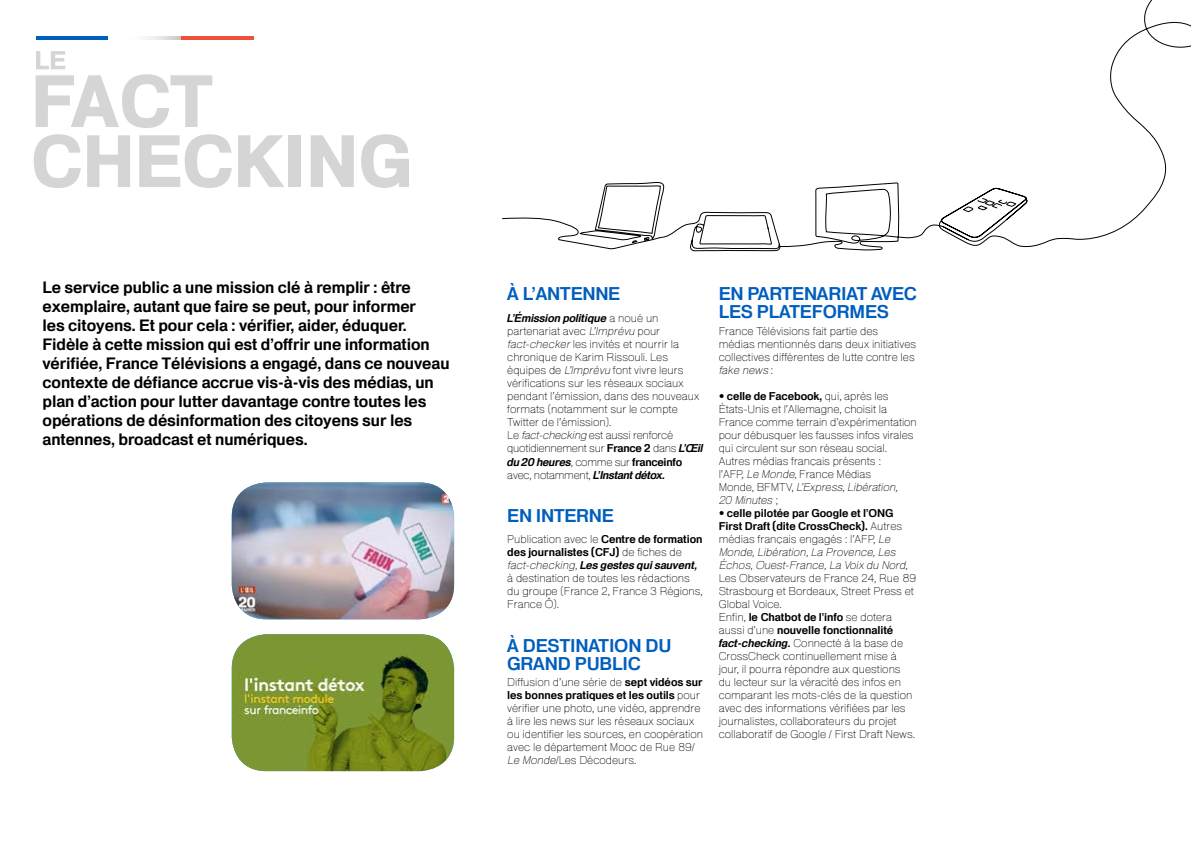
<style>
.page{position:relative;width:1191px;height:842px;background:#fff}
.page>*{position:absolute;margin:0;border:0;box-sizing:border-box;transform-origin:0 0}
.t1{font:900 72px/60px "FTV Heldustry";color:#d5d5d5}
.t2{font:600 18px/18px "FTV Heldustry";color:#005ebe}
.t3{font:600 16px/19px "FTV Heldustry";color:#000}
.t4{font:100 11px/13px "FTV Heldustry";color:#000}
.t5{font:italic 100 11px/13px "FTV Heldustry";color:#000}
.s1{font-weight:600;font-style:italic}
.s2{font-style:italic}
.s3{font-weight:600}
.s4{font-weight:600;font-style:normal}
.s5{font-style:normal}
</style>
<div class="page">
<hr style="left:36px;top:36px;width:73px;height:4px;background:#005ebe">
<svg style="left:148px;top:36px;width:33px;height:4px"></svg>
<hr style="left:181px;top:36px;width:73px;height:4px;background:#f14f3d">
<svg style="left:36px;top:51px;width:29px;height:18px"></svg>
<svg style="left:502px;top:0;width:689px;height:251px"></svg>
<img style="left:232px;top:482px;width:222px;height:137px">
<img style="left:232px;top:634px;width:222px;height:137px">
<h1 class="t1" style="left:30px;top:70px;width:382px">FACT<br>CHECKING</h1>
<p class="t3" style="left:43px;top:278px;width:408px">Le service public a une mission clé à remplir : être exemplaire, autant que faire se peut, pour informer<br>les citoyens. Et pour cela : vérifier, aider, éduquer.<br>Fidèle à cette mission qui est d’offrir une information vérifiée, France Télévisions a engagé, dans ce nouveau contexte de défiance accrue vis-à-vis des médias, un plan d’action pour lutter davantage contre toutes les opérations de désinformation des citoyens sur les antennes, broadcast et numériques.</p>
<h2 class="t2" style="left:507px;top:284px;width:114px">À L’ANTENNE</h2>
<p class="t4" style="left:507px;top:311px;width:197px"><span class="s1">L’Émission politique</span> a noué un partenariat avec <span class="s2">L’Imprévu</span> pour <span class="s2">fact-checker</span> les invités et nourrir la chronique de Karim Rissouli. Les équipes de <span class="s2">L’Imprévu</span> font vivre leurs vérifications sur les réseaux sociaux pendant l’émission, dans des nouveaux formats (notamment sur le compte Twitter de l’émission).<br>Le <span class="s2">fact-checking</span> est aussi renforcé quotidiennement sur <span class="s3">France 2</span> dans <span class="s1">L’Œil du 20 heures</span>, comme sur <span class="s3">franceinfo </span>avec, notamment, <span class="s1">L’Instant détox.</span></p>
<h2 class="t2" style="left:507px;top:506px;width:108px">EN INTERNE</h2>
<p class="t4" style="left:507px;top:532px;width:197px">Publication avec le <span class="s3">Centre de formation des journalistes (CFJ)</span> de fiches de <span class="s2">fact-checking</span>, <span class="s1">Les gestes qui sauvent, </span>à destination de toutes les rédactions du groupe (France 2, France 3 Régions, France Ô).</p>
<h2 class="t2" style="left:507px;top:636px;width:165px">À DESTINATION DU<br>GRAND PUBLIC</h2>
<p class="t4" style="left:507px;top:675px;width:197px">Diffusion d’une série de <span class="s3">sept vidéos sur les bonnes pratiques et les outils</span> pour vérifier une photo, une vidéo, apprendre à lire les news sur les réseaux sociaux ou identifier les sources, en coopération avec le département Mooc de Rue 89/ <span class="s2">Le Monde</span>/Les Décodeurs.</p>
<h2 class="t2" style="left:718px;top:284px;width:199px">EN PARTENARIAT AVEC<br>LES PLATEFORMES</h2>
<p class="t4" style="left:718px;top:324px;width:199px">France Télévisions fait partie des médias mentionnés dans deux initiatives collectives différentes de lutte contre les <span class="s2">fake news</span> :</p>
<p class="t4" style="left:718px;top:389px;width:200px"><span class="s3">• celle de Facebook,</span> qui, après les États-Unis et l’Allemagne, choisit la France comme terrain d’expérimentation pour débusquer les fausses infos virales qui circulent sur son réseau social.<br>Autres médias français présents :<br>l’AFP, <span class="s2">Le Monde,</span> France Médias<br>Monde, BFMTV, <span class="s2">L’Express, Libération,<br>20 Minutes</span> ;</p>
<p class="t5" style="left:718px;top:506px;width:190px"><span class="s4">• celle pilotée par Google et l’ONG First Draft (dite CrossCheck).</span> <span class="s5">Autres médias français engagés : l’AFP,</span> Le Monde, Libération, La Provence, Les Échos, Ouest-France, La Voix du Nord,</p>
<p class="t4" style="left:718px;top:571px;width:199px">Les Observateurs de France 24, Rue 89<br>Strasbourg et Bordeaux, Street Press et Global Voice.<br>Enfin, <span class="s3">le Chatbot de l’info</span> se dotera aussi d’une <span class="s3">nouvelle fonctionnalité </span><span class="s1">fact-checking.</span> Connecté à la base de CrossCheck continuellement mise à jour, il pourra répondre aux questions<br>du lecteur sur la véracité des infos en comparant les mots-clés de la question avec des informations vérifiées par les journalistes, collaborateurs du projet collaboratif de Google / First Draft News.</p>
</div>
